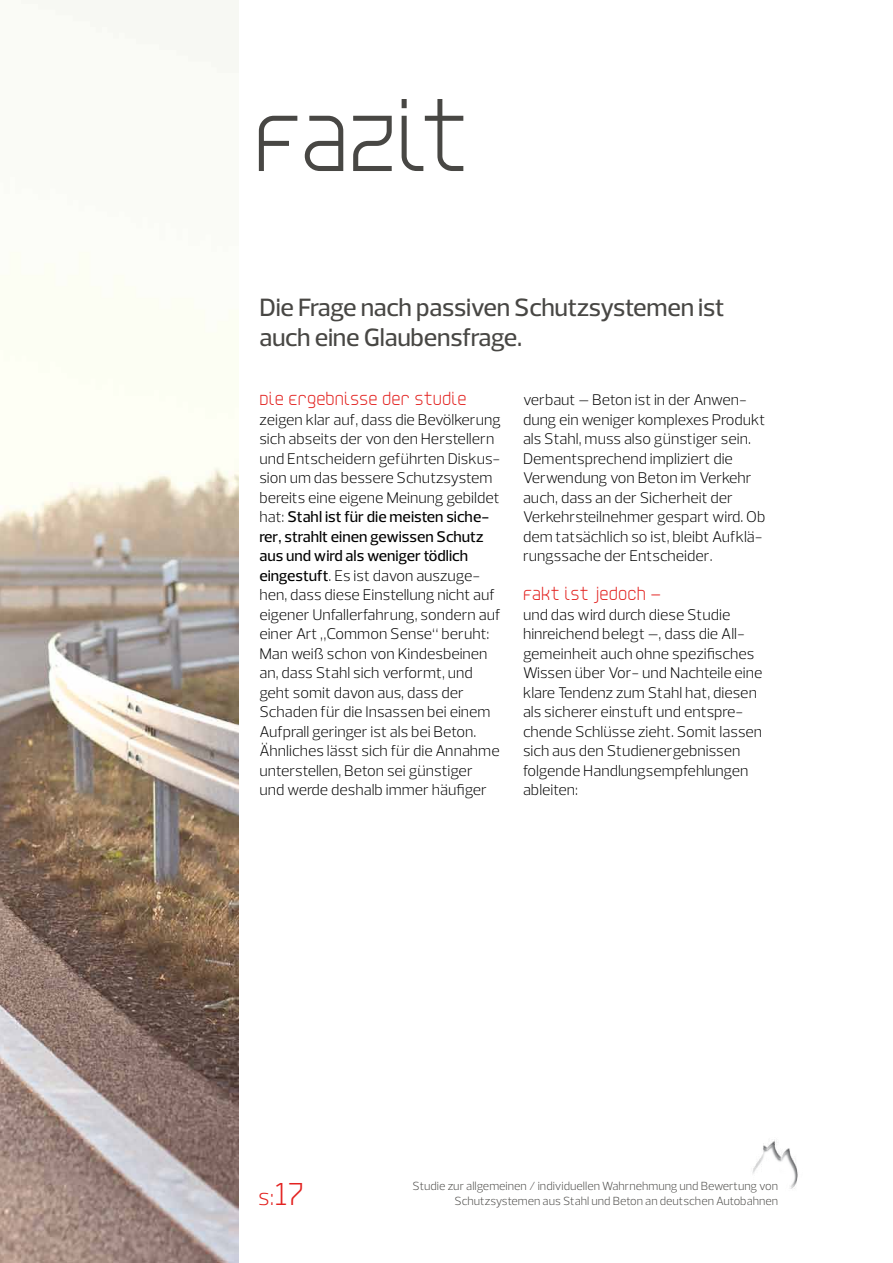
<style>
.page{position:relative;width:893px;height:1263px;background:#fff}
.page>*{position:absolute;margin:0;border:0;box-sizing:border-box;transform-origin:0 0}
.t1{font:90px "YWFT Unisect";letter-spacing:-.035em;color:#484744}
.t2{font:500 25.5px/30.6px "Prelo";letter-spacing:-.01em;color:#484744}
.t3{font:300 24px "Prelo";color:#e32321}
.t4{font:16.5px "YWFT Unisect";letter-spacing:.005em;color:#e32321}
.t5{font:300 15.75px/19.5px "Prelo";color:#000}
.t6{font:300 12px "Prelo";color:#484744}
.s1{font-weight:500}
.s2{font-family:"Neustadt";font-size:33px}
</style>
<div class="page">
<img style="left:752px;top:1139px;width:46px;height:50px">
<img style="left:0;top:0;width:238px;height:1263px">
<h1 class="t1" style="left:253px;top:67px;width:218px">FAZIT</h1>
<h2 class="t2" style="left:259px;top:292px;width:467px">Die Frage nach passiven Schutzsystemen ist auch eine Glaubensfrage.</h2>
<p class="t4" style="left:259px;top:386px;width:209px">DIE ERGEBNISSE DER STUDIE</p>
<p class="t5" style="left:259px;top:410px;width:243px">zeigen klar auf, dass die Bevölkerung sich abseits der von den Herstellern und Entscheidern geführten Diskus&shy;sion um das bessere Schutzsystem bereits eine eigene Meinung gebildet hat: <span class="s1">Stahl ist für die meisten siche&shy;rer, strahlt einen gewissen Schutz aus und wird als weniger tödlich eingestuft</span>. Es ist davon auszuge&shy;hen, dass diese Einstellung nicht auf eigener Unfallerfahrung, sondern auf einer Art „Common Sense“ beruht:<br>Man weiß schon von Kindesbeinen an, dass Stahl sich verformt, und geht somit davon aus, dass der Schaden für die Insassen bei einem Aufprall geringer ist als bei Beton.<br>Ähnliches lässt sich für die Annahme unterstellen, Beton sei günstiger und werde deshalb immer häufiger</p>
<p class="t5" style="left:523px;top:390px;width:244px">verbaut – Beton ist in der Anwen&shy;dung ein weniger komplexes Produkt als Stahl, muss also günstiger sein.<br>Dementsprechend impliziert die Verwendung von Beton im Verkehr auch, dass an der Sicherheit der Verkehrsteilnehmer gespart wird. Ob dem tatsächlich so ist, bleibt Aufklä&shy;rungssache der Entscheider.</p>
<p class="t4" style="left:523px;top:581px;width:140px">FAKT IST JEDOCH –</p>
<p class="t5" style="left:523px;top:605px;width:241px">und das wird durch diese Studie hinreichend belegt –, dass die All&shy;gemeinheit auch ohne spezifisches<br>Wissen über Vor- und Nachteile eine klare Tendenz zum Stahl hat, diesen als sicherer einstuft und entspre&shy;chende Schlüsse zieht. Somit lassen sich aus den Studienergebnissen folgende Handlungsempfehlungen ableiten:</p>
<h3 class="t3" style="left:258px;top:1182px;width:47px">s:<span class="s2">17</span></h3>
<p class="t6" style="left:412px;top:1179px;width:367px">Studie zur allgemeinen / individuellen Wahrnehmung und Bewertung von</p>
<p class="t6" style="left:455px;top:1193px;width:325px">Schutzsystemen aus Stahl und Beton an deutschen Autobahnen</p>
</div>
